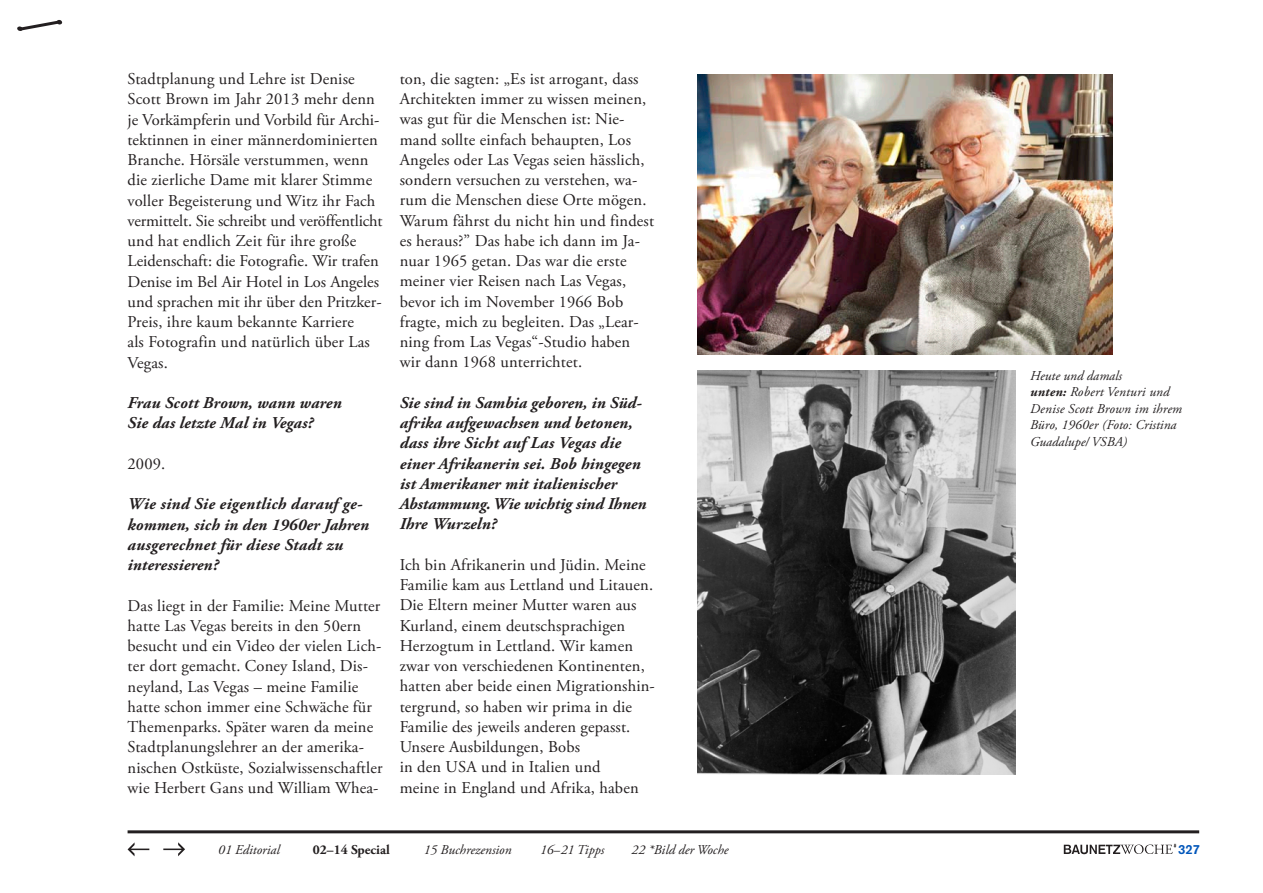
<style>
.page{position:relative;width:1263px;height:893px;background:#fff}
.page>*{position:absolute;margin:0;border:0;box-sizing:border-box;transform-origin:0 0}
.Fließtext{font:16.5px/20.2px "Adobe Garamond Pro";letter-spacing:.01em;color:#231f20}
.Interview_Frage{font:italic 700 16.5px/20.2px "Adobe Garamond Pro";letter-spacing:.01em;color:#231f20}
.Bildunterschrift{font:italic 13.5px/16.5px "Adobe Garamond Pro";letter-spacing:.01em;color:#231f20}
.Navigation_Off{font:italic 13.5px "Adobe Garamond Pro";color:#231f20}
.Navigation_Off-2{font:700 13.5px "Adobe Garamond Pro";color:#231f20}
.t1{font:700 13.05px "Akzidenz Grotesk";color:#0056ba}
.s1{font-weight:700}
</style>
<div class="page">
<hr style="left:128px;top:830px;width:1071px;height:3px;background:#231f20">
<svg style="left:128px;top:842px;width:21px;height:14px"></svg>
<svg style="left:163px;top:842px;width:22px;height:14px"></svg>
<svg style="left:17px;top:20px;width:46px;height:11px"></svg>
<svg style="left:1064px;top:844px;width:112px;height:10px"></svg>
<img style="left:697px;top:75px;width:416px;height:279px">
<img style="left:697px;top:370px;width:318px;height:404px">
<p class="Fließtext" style="left:128px;top:69px;width:257px">Stadtplanung und Lehre ist Denise Scott Brown im Jahr 2013 mehr denn je Vorkämpferin und Vorbild für Archi&shy;tektinnen in einer männerdominierten Branche. Hörsäle verstummen, wenn die zierliche Dame mit klarer Stimme voller Begeisterung und Witz ihr Fach vermittelt. Sie schreibt und veröffentlicht und hat endlich Zeit für ihre große Leidenschaft: die Fotografie. Wir trafen Denise im Bel Air Hotel in Los Angeles und sprachen mit ihr über den Pritzker-Preis, ihre kaum bekannte Karriere<br>als Fotografin und natürlich über Las Vegas.</p>
<p class="Interview_Frage" style="left:128px;top:393px;width:216px">Frau Scott Brown, wann waren<br>Sie das letzte Mal in Vegas?</p>
<p class="Fließtext" style="left:128px;top:454px;width:39px">2009.</p>
<p class="Interview_Frage" style="left:128px;top:494px;width:243px">Wie sind Sie eigentlich darauf ge&shy;kommen, sich in den 1960er Jahren ausgerechnet für diese Stadt zu interessieren?</p>
<p class="Fließtext" style="left:128px;top:596px;width:257px">Das liegt in der Familie: Meine Mutter hatte Las Vegas bereits in den 50ern besucht und ein Video der vielen Lich&shy;ter dort gemacht. Coney Island, Dis&shy;neyland, Las Vegas – meine Familie hatte schon immer eine Schwäche für Themenparks. Später waren da meine Stadtplanungslehrer an der amerika&shy;nischen Ostküste, Sozialwissenschaftler wie Herbert Gans und William Whea-</p>
<p class="Fließtext" style="left:400px;top:69px;width:256px">ton, die sagten: „Es ist arrogant, dass Architekten immer zu wissen meinen, was gut für die Menschen ist: Nie&shy;mand sollte einfach behaupten, Los Angeles oder Las Vegas seien hässlich, sondern versuchen zu verstehen, wa&shy;rum die Menschen diese Orte mögen.<br>Warum fährst du nicht hin und findest es heraus?” Das habe ich dann im Ja&shy;nuar 1965 getan. Das war die erste meiner vier Reisen nach Las Vegas, bevor ich im November 1966 Bob fragte, mich zu begleiten. Das „Lear&shy;ning from Las Vegas“-Studio haben wir dann 1968 unterrichtet.</p>
<p class="Interview_Frage" style="left:400px;top:393px;width:248px">Sie sind in Sambia geboren, in Süd&shy;afrika aufgewachsen und betonen, dass ihre Sicht auf Las Vegas die einer Afrikanerin sei. Bob hingegen ist Amerikaner mit italienischer<br>Abstammung. Wie wichtig sind Ihnen<br>Ihre Wurzeln?</p>
<p class="Fließtext" style="left:400px;top:555px;width:257px">Ich bin Afrikanerin und Jüdin. Meine Familie kam aus Lettland und Litauen.<br>Die Eltern meiner Mutter waren aus Kurland, einem deutschsprachigen Herzogtum in Lettland. Wir kamen zwar von verschiedenen Kontinenten, hatten aber beide einen Migrationshin&shy;tergrund, so haben wir prima in die Familie des jeweils anderen gepasst.<br>Unsere Ausbildungen, Bobs<br>in den USA und in Italien und<br>meine in England und Afrika, haben</p>
<p class="Navigation_Off" style="left:218px;top:841px;width:63px">01 Editorial</p>
<p class="Navigation_Off-2" style="left:313px;top:841px;width:78px">02–14 Special</p>
<p class="Navigation_Off" style="left:424px;top:841px;width:89px">15 Buchrezension</p>
<p class="Navigation_Off" style="left:540px;top:841px;width:66px">16–21 Tipps</p>
<p class="Navigation_Off" style="left:632px;top:841px;width:98px">22 *Bild der Woche</p>
<p class="Bildunterschrift" style="left:1030px;top:368px;width:93px">Heute und damals</p>
<p class="Bildunterschrift" style="left:1030px;top:384px;width:153px"><span class="s1">unten:</span> Robert Venturi und<br>Denise Scott Brown im ihrem<br>Büro, 1960er (Foto: Cristina<br>Guadalupe/ VSBA)</p>
<p class="t1" style="left:1178px;top:841px;width:23px">327</p>
</div>
